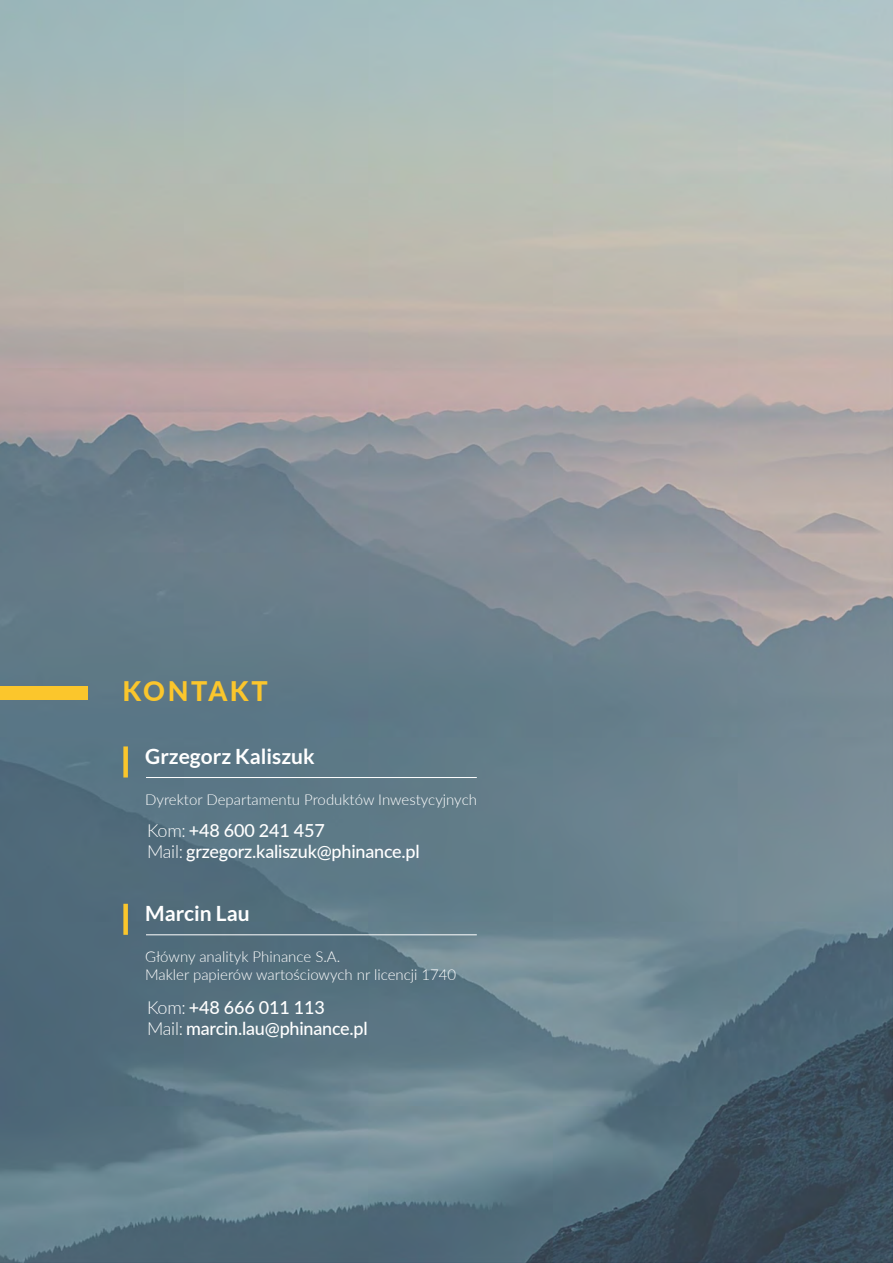
<style>
.page{position:relative;width:893px;height:1263px;background:#fff}
.page>*{position:absolute;margin:0;border:0;box-sizing:border-box;transform-origin:0 0}
.t1{font:800 27px "Lato";letter-spacing:.1em;color:#fbc62c}
.t2{font:700 21px "Lato";color:#fff}
.t3{font:500 18px/21px "Lato";letter-spacing:-.01em;color:#fff}
.t4{font:300 15px/18px "Lato";color:#fff}
.s1{font-weight:300}
</style>
<div class="page">
<img style="left:0;top:0;width:893px;height:1263px">
<div style="left:0;top:686px;width:87px;height:14px;background:#fbc62c"></div>
<hr style="left:146px;top:777px;width:331px;height:1px;background:#fff">
<div style="left:123px;top:746px;width:5px;height:31px;background:#fbc62c"></div>
<hr style="left:146px;top:934px;width:331px;height:1px;background:#fff">
<div style="left:123px;top:904px;width:5px;height:31px;background:#fbc62c"></div>
<h1 class="t1" style="left:123px;top:671px;width:147px">KONTAKT</h1>
<h2 class="t2" style="left:145px;top:744px;width:171px">Grzegorz Kaliszuk</h2>
<p class="t4" style="left:145px;top:790px;width:333px">Dyrektor Departamentu Produktów Inwestycyjnych</p>
<p class="t3" style="left:147px;top:819px;width:274px"><span class="s1">Kom:</span> +48 600 241 457<br><span class="s1">Mail:</span> grzegorz.kaliszuk@phinance.pl</p>
<h2 class="t2" style="left:145px;top:901px;width:106px">Marcin Lau</h2>
<p class="t4" style="left:145px;top:947px;width:313px">Główny analityk Phinance S.A.<br>Makler papierów wartościowych nr licencji 1740</p>
<p class="t3" style="left:147px;top:996px;width:222px"><span class="s1">Kom:</span> +48 666 011 113<br><span class="s1">Mail:</span> marcin.lau@phinance.pl</p>
</div>
